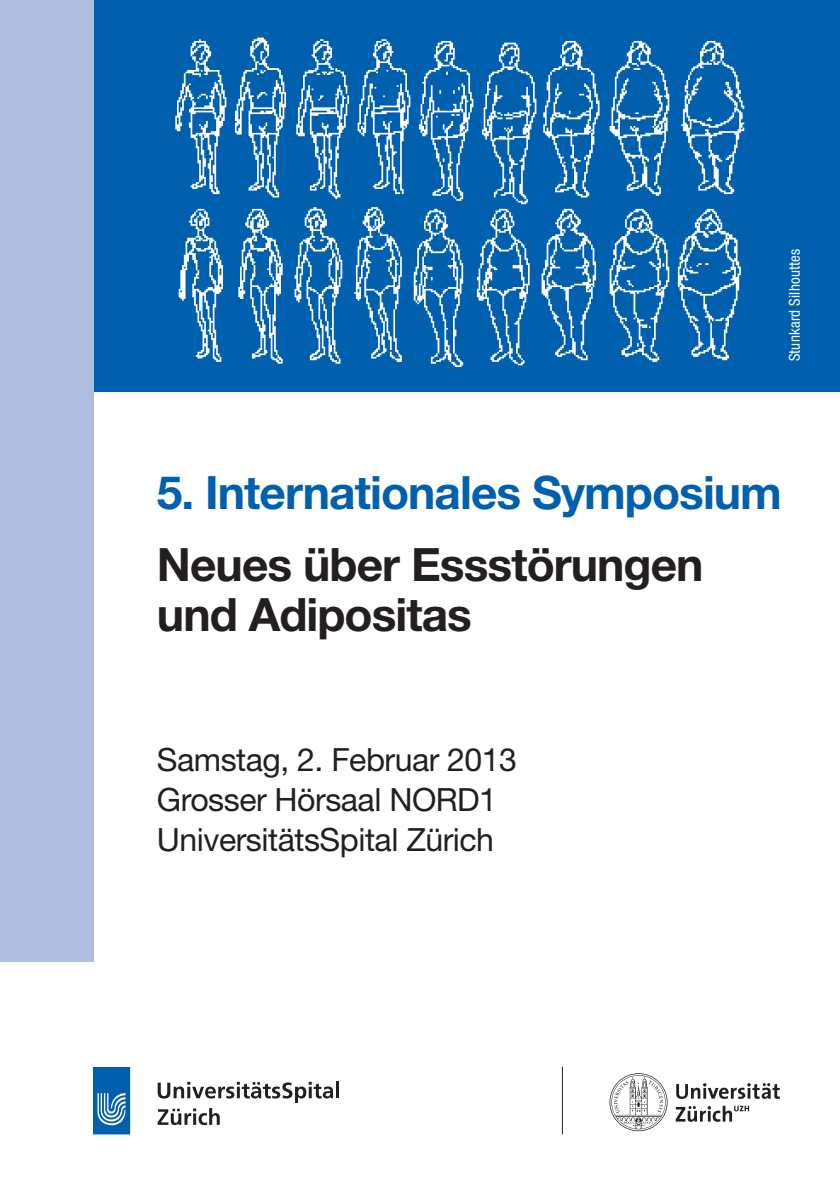
<style>
.page{position:relative;width:840px;height:1191px;background:#fff}
.page>*{position:absolute;margin:0;border:0;box-sizing:border-box;transform-origin:0 0}
.t1{font:700 46px/50px "Helvetica Neue";letter-spacing:-.02em;color:#231f20}
.t2{font:700 46px "Helvetica Neue";letter-spacing:-.02em;color:#0160ae}
.t3{font:32px/40px "Helvetica Neue";letter-spacing:-.015em;color:#231f20}
.t4{font:condensed 15px "Helvetica Neue LT Std";letter-spacing:.015em;color:#fff}
</style>
<div class="page">
<div style="left:0;top:0;width:839px;height:391px;background:#0160ae"></div>
<div style="left:93px;top:1067px;width:37px;height:67px;background:#0160ae"></div>
<svg style="left:97px;top:1093px;width:29px;height:33px"></svg>
<svg style="left:157px;top:1081px;width:176px;height:44px"></svg>
<hr style="left:336px;top:1081px;width:3px;height:17px;background:#231f20">
<svg style="left:609px;top:1073px;width:170px;height:58px"></svg>
<hr style="left:561px;top:1066px;width:1px;height:68px;background:#231f20">
<img style="left:161px;top:37px;width:595px;height:355px">
<div style="left:0;top:0;width:94px;height:961px;background:#aebde0"></div>
<p class="t4" style="left:788px;top:361px;width:114px;rotate:-90deg">Stunkard Silhouttes</p>
<h1 class="t2" style="left:157px;top:476px;width:626px">5. Internationales Symposium</h1>
<h1 class="t1" style="left:157px;top:543px;width:548px">Neues über Essstörungen und Adipositas</h1>
<p class="t3" style="left:157px;top:742px;width:361px">Samstag, 2. Februar 2013<br>Grosser Hörsaal NORD1<br>UniversitätsSpital Zürich</p>
</div>
